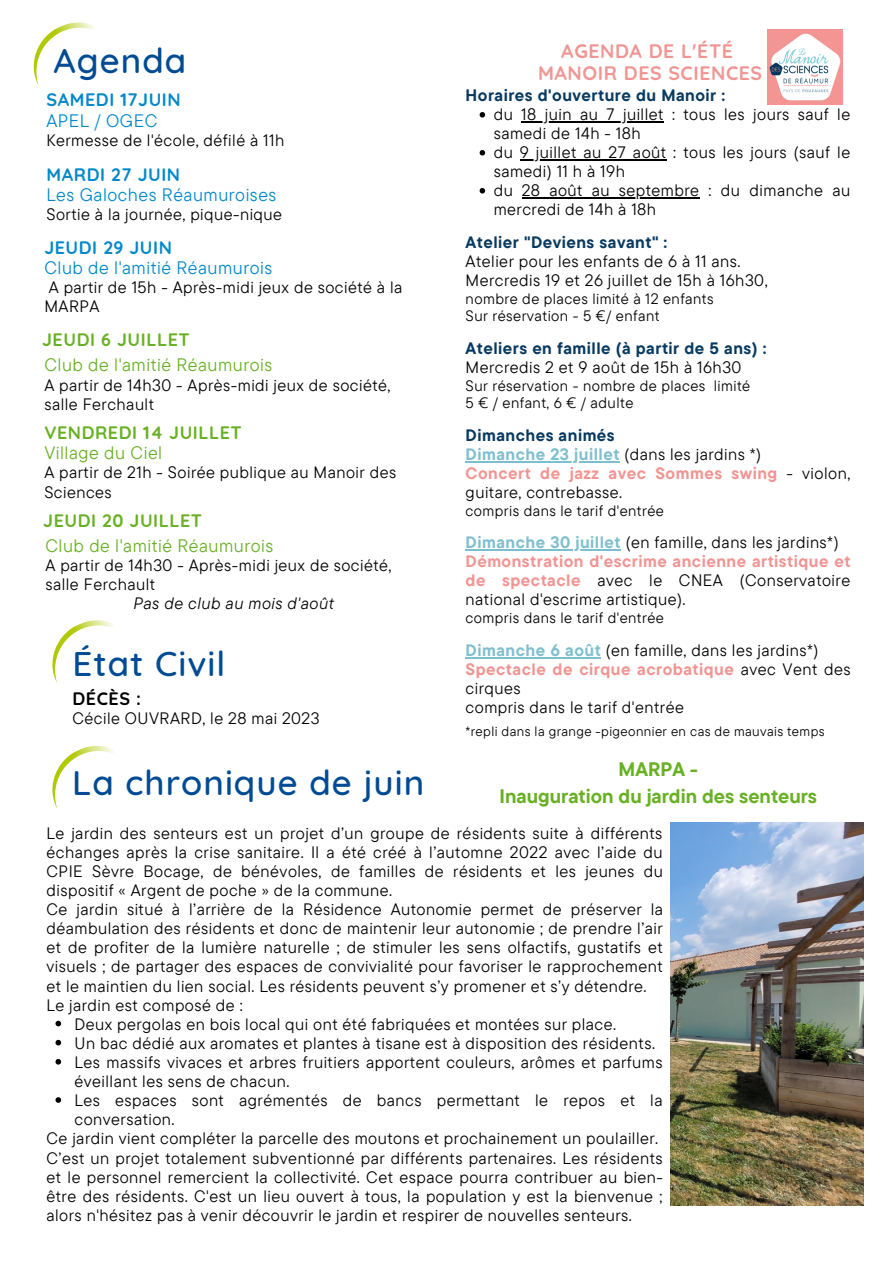
<style>
.page{position:relative;width:893px;height:1264px;background:#fff}
.page>*{position:absolute;margin:0;border:0;box-sizing:border-box;transform-origin:0 0}
.t1{font:500 34.8px "Quicksand";letter-spacing:.03em;color:#004b93}
.t2{font:700 19.5px "TT Commons Pro";color:#68b024}
.t3{font:700 19.5px "Quicksand";letter-spacing:.03em;color:#f19593}
.t4{font:18px "TT Commons Pro";letter-spacing:.03em;color:#68b024}
.t5{font:18px "TT Commons Pro";letter-spacing:.03em;color:#0388c9}
.t6{font:700 18px "Quicksand";letter-spacing:.03em;color:#68b024}
.t7{font:700 18px "Quicksand";letter-spacing:.03em;color:#0388c9}
.t8{font:700 18px "Quicksand";letter-spacing:.03em;color:#000}
.t9{font:16.5px/19px "TT Commons Pro";letter-spacing:.03em;color:#000}
.t10{font:700 16.5px/19px "TT Commons Pro";letter-spacing:.03em;color:#f19593}
.t11{font:700 16.5px "TT Commons Pro";letter-spacing:.03em;color:#083a60}
.t12{font:700 16.5px "TT Commons Pro";letter-spacing:.03em;color:#7ebfce}
.t13{font:italic 16.5px "TT Commons Pro";letter-spacing:.03em;color:#000}
.t14{font:15px "TT Commons Pro";letter-spacing:.03em;color:#000}
.t15{font:13.5px "TT Commons Pro";letter-spacing:.03em;color:#000}
.s1{font-weight:400;color:#000}
.s2{font-weight:700;color:#7ebfce}
</style>
<div class="page">
<svg style="left:33px;top:22px;width:62px;height:63px"></svg>
<svg style="left:52px;top:746px;width:61px;height:62px"></svg>
<img style="left:670px;top:822px;width:192px;height:382px">
<img style="left:767px;top:29px;width:75px;height:76px">
<svg style="left:55px;top:1020px;width:6px;height:6px"></svg>
<svg style="left:55px;top:1039px;width:6px;height:6px"></svg>
<svg style="left:55px;top:1059px;width:6px;height:5px"></svg>
<svg style="left:55px;top:1097px;width:6px;height:5px"></svg>
<svg style="left:479px;top:112px;width:6px;height:5px"></svg>
<hr style="left:521px;top:121px;width:143px;height:1px;background:#000">
<svg style="left:479px;top:150px;width:6px;height:5px"></svg>
<hr style="left:519px;top:159px;width:147px;height:1px;background:#000">
<svg style="left:479px;top:188px;width:6px;height:5px"></svg>
<hr style="left:521px;top:197px;width:178px;height:1px;background:#000">
<hr style="left:465px;top:461px;width:155px;height:1px;background:#7ebfce">
<hr style="left:465px;top:549px;width:156px;height:2px;background:#7ebfce">
<hr style="left:465px;top:657px;width:136px;height:1px;background:#7ebfce">
<svg style="left:52px;top:620px;width:62px;height:63px"></svg>
<p class="t1" style="left:53px;top:38px;width:134px">Agenda</p>
<p class="t7" style="left:46px;top:88px;width:136px">SAMEDI 17JUIN</p>
<p class="t5" style="left:46px;top:109px;width:112px">APEL / OGEC</p>
<p class="t9" style="left:46px;top:130px;width:239px">Kermesse de l'école, défilé à 11h</p>
<p class="t7" style="left:46px;top:163px;width:135px">MARDI 27 JUIN</p>
<p class="t5" style="left:46px;top:183px;width:231px">Les Galoches Réaumuroises</p>
<p class="t9" style="left:46px;top:204px;width:237px">Sortie à la journée, pique-nique</p>
<p class="t7" style="left:44px;top:236px;width:129px">JEUDI 29 JUIN</p>
<p class="t5" style="left:44px;top:256px;width:229px">Club de l'amitié Réaumurois</p>
<p class="t9" style="left:44px;top:277px;width:359px">A partir de 15h - Après-midi jeux de société à la<br>MARPA</p>
<p class="t6" style="left:42px;top:328px;width:149px">JEUDI 6 JUILLET</p>
<p class="t4" style="left:44px;top:353px;width:229px">Club de l'amitié Réaumurois</p>
<p class="t9" style="left:44px;top:375px;width:347px">A partir de 14h30 - Après-midi jeux de société, salle Ferchault</p>
<p class="t6" style="left:44px;top:420px;width:199px">VENDREDI 14 JUILLET</p>
<p class="t4" style="left:44px;top:441px;width:119px">Village du Ciel</p>
<p class="t9" style="left:44px;top:462px;width:353px">A partir de 21h - Soirée publique au Manoir des<br>Sciences</p>
<p class="t6" style="left:43px;top:508px;width:160px">JEUDI 20 JUILLET</p>
<p class="t4" style="left:45px;top:533px;width:229px">Club de l'amitié Réaumurois</p>
<p class="t9" style="left:45px;top:555px;width:347px">A partir de 14h30 - Après-midi jeux de société, salle Ferchault</p>
<p class="t13" style="left:133px;top:592px;width:202px">Pas de club au mois d'août</p>
<p class="t1" style="left:72px;top:640px;width:154px">État Civil</p>
<p class="t8" style="left:72px;top:686px;width:70px">DÉCÈS :</p>
<p class="t9" style="left:72px;top:708px;width:248px">Cécile OUVRARD, le 28 mai 2023</p>
<p class="t1" style="left:72px;top:760px;width:354px">La chronique de juin</p>
<p class="t3" style="left:561px;top:38px;width:173px">AGENDA DE L'ÉTÉ</p>
<p class="t3" style="left:538px;top:61px;width:225px">MANOIR DES SCIENCES</p>
<p class="t11" style="left:465px;top:84px;width:261px">Horaires d'ouverture du Manoir :</p>
<p class="t9" style="left:493px;top:104px;width:358px">du 18 juin au 7 juillet : tous les jours sauf le samedi de 14h - 18h</p>
<p class="t9" style="left:493px;top:142px;width:358px">du 9 juillet au 27 août : tous les jours (sauf le samedi) 11 h à 19h</p>
<p class="t9" style="left:493px;top:180px;width:358px">du 28 août au septembre : du dimanche au mercredi de 14h à 18h</p>
<p class="t11" style="left:465px;top:231px;width:203px">Atelier "Deviens savant" :</p>
<p class="t9" style="left:465px;top:251px;width:276px">Atelier pour les enfants de 6 à 11 ans.</p>
<p class="t9" style="left:465px;top:270px;width:303px">Mercredis 19 et 26 juillet de 15h à 16h30,</p>
<p class="t14" style="left:465px;top:289px;width:249px">nombre de places limité à 12 enfants</p>
<p class="t14" style="left:465px;top:306px;width:195px">Sur réservation - 5 €/ enfant</p>
<p class="t11" style="left:465px;top:337px;width:302px">Ateliers en famille (à partir de 5 ans) :</p>
<p class="t9" style="left:465px;top:357px;width:277px">Mercredis 2 et 9 août de 15h à 16h30</p>
<p class="t14" style="left:465px;top:376px;width:286px">Sur réservation - nombre de places limité</p>
<p class="t14" style="left:465px;top:393px;width:169px">5 € / enfant, 6 € / adulte</p>
<p class="t11" style="left:465px;top:424px;width:151px">Dimanches animés</p>
<p class="t12" style="left:465px;top:443px;width:297px">Dimanche 23 juillet <span class="s1">(dans les jardins *)</span></p>
<p class="t10" style="left:465px;top:463px;width:386px">Concert de jazz avec Sommes swing <span class="s1">- violon, guitare, contrebasse.</span></p>
<p class="t14" style="left:465px;top:501px;width:200px">compris dans le tarif d'entrée</p>
<p class="t9" style="left:465px;top:532px;width:374px"><span class="s2">Dimanche 30 juillet</span> (en famille, dans les jardins*)</p>
<p class="t10" style="left:465px;top:551px;width:386px;text-align:justify">Démonstration d'escrime ancienne artistique et de spectacle <span class="s1">avec le CNEA (Conservatoire national d'escrime artistique).</span></p>
<p class="t14" style="left:465px;top:608px;width:200px">compris dans le tarif d'entrée</p>
<p class="t9" style="left:465px;top:640px;width:354px"><span class="s2">Dimanche 6 août</span> (en famille, dans les jardins*)</p>
<p class="t10" style="left:465px;top:659px;width:386px">Spectacle de cirque acrobatique <span class="s1">avec Vent des cirques</span></p>
<p class="t9" style="left:465px;top:697px;width:220px">compris dans le tarif d'entrée</p>
<p class="t15" style="left:465px;top:722px;width:360px">*repli dans la grange -pigeonnier en cas de mauvais temps</p>
<p class="t2" style="left:618px;top:756px;width:81px">MARPA -</p>
<p class="t2" style="left:499px;top:783px;width:319px">Inauguration du jardin des senteurs</p>
<p class="t9" style="left:46px;top:822px;width:618px;text-align:justify">Le jardin des senteurs est un projet d’un groupe de résidents suite à différents échanges après la crise sanitaire. Il a été créé à l’automne 2022 avec l’aide du CPIE Sèvre Bocage, de bénévoles, de familles de résidents et les jeunes du dispositif « Argent de poche » de la commune.</p>
<p class="t9" style="left:46px;top:899px;width:618px;text-align:justify">Ce jardin situé à l’arrière de la Résidence Autonomie permet de préserver la déambulation des résidents et donc de maintenir leur autonomie ; de prendre l’air et de profiter de la lumière naturelle ; de stimuler les sens olfactifs, gustatifs et visuels ; de partager des espaces de convivialité pour favoriser le rapprochement et le maintien du lien social. Les résidents peuvent s’y promener et s’y détendre.</p>
<p class="t9" style="left:46px;top:994px;width:198px">Le jardin est composé de :</p>
<p class="t9" style="left:74px;top:1014px;width:543px">Deux pergolas en bois local qui ont été fabriquées et montées sur place.</p>
<p class="t9" style="left:74px;top:1033px;width:582px">Un bac dédié aux aromates et plantes à tisane est à disposition des résidents.</p>
<p class="t9" style="left:74px;top:1052px;width:589px">Les massifs vivaces et arbres fruitiers apportent couleurs, arômes et parfums éveillant les sens de chacun.</p>
<p class="t9" style="left:74px;top:1090px;width:589px">Les espaces sont agrémentés de bancs permettant le repos et la conversation.</p>
<p class="t9" style="left:46px;top:1128px;width:613px">Ce jardin vient compléter la parcelle des moutons et prochainement un poulailler.</p>
<p class="t9" style="left:46px;top:1147px;width:618px;text-align:justify">C’est un projet totalement subventionné par différents partenaires. Les résidents et le personnel remercient la collectivité. Cet espace pourra contribuer au bien&shy;être des résidents. C'est un lieu ouvert à tous, la population y est la bienvenue ; alors n'hésitez pas à venir découvrir le jardin et respirer de nouvelles senteurs.</p>
</div>
